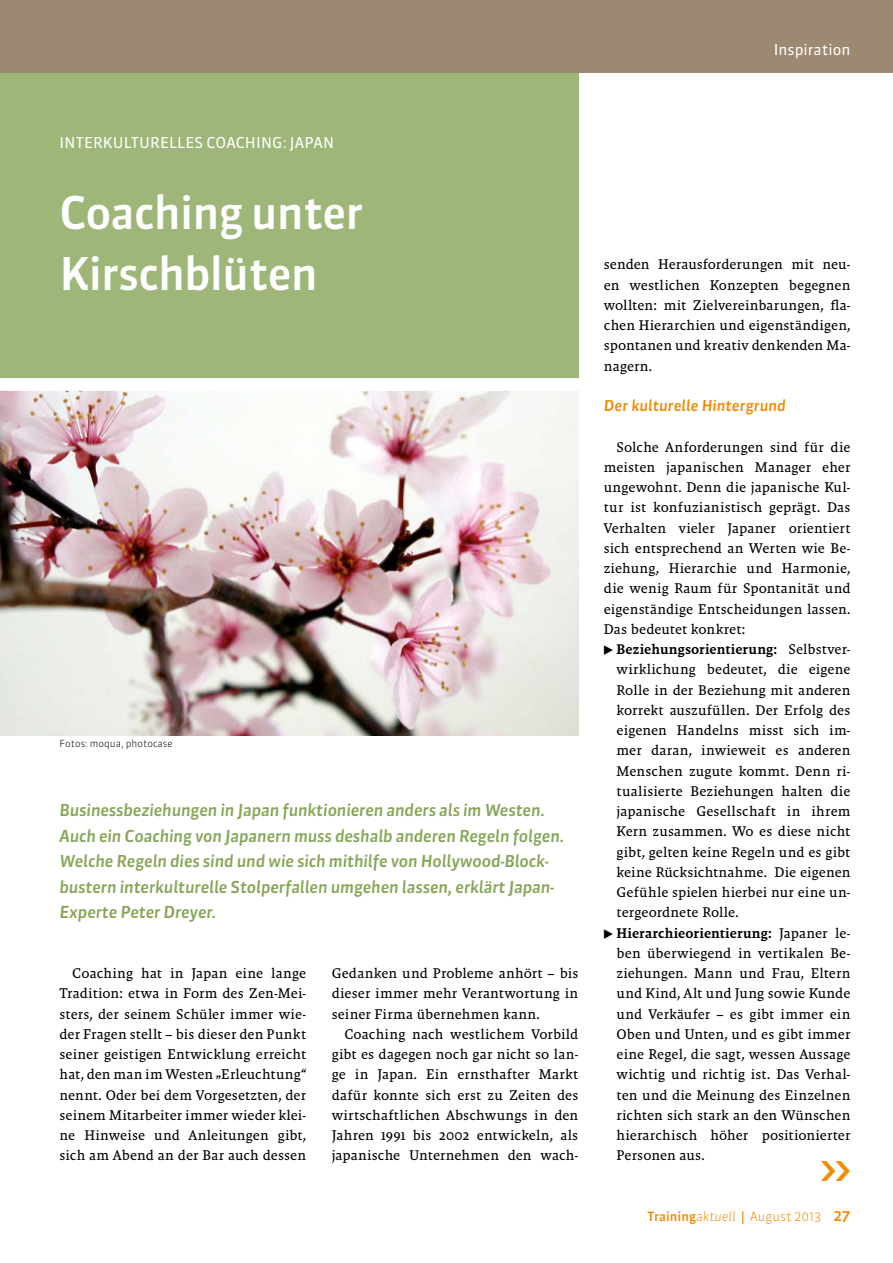
<style>
.page{position:relative;width:893px;height:1263px;background:#fff}
.page>*{position:absolute;margin:0;border:0;box-sizing:border-box;transform-origin:0 0}
.t1{font:500 45px/60.8px "Sanuk OT";letter-spacing:-.02em;color:#fff}
.t2{font:italic 500 37.5px "Sanuk OT";color:#f28b00}
.t3{font:italic 500 16.5px/25.5px "Sanuk OT";letter-spacing:-.01em;color:#86a658}
.t4{font:15px "Sanuk OT";letter-spacing:.01em;color:#fff}
.t5{font:italic 500 15px "Sanuk OT";letter-spacing:.005em;color:#f28b00}
.t6{font:14.25px/20.2px "Malaga Reg";color:#000;text-align:justify}
.t7{font:14.25px "Malaga Med";letter-spacing:.01em;color:#000}
.t8{font:300 12.75px "Sanuk OT";color:#f28b00}
.t9{font:300 9.75px "Sanuk OT";color:#000}
.s1{font-family:"Malaga Reg"}
.s2{font-weight:500}
.s3{font-style:italic}
.s4{font-weight:500;font-size:15px}
</style>
<div class="page">
<div style="left:0;top:54px;width:578px;height:330px;background:#9eb778"></div>
<div style="left:0;top:0;width:893px;height:72px;background:#9c8971"></div>
<img style="left:0;top:391px;width:578px;height:344px">
<div style="left:0;top:378px;width:590px;height:13px;background:#fff"></div>
<p class="t4" style="left:774px;top:41px;width:78px">INSPIRATION</p>
<p class="t4" style="left:60px;top:133px;width:276px">INTERKULTURELLES COACHI NG: JAPAN</p>
<h1 class="t1" style="left:60px;top:182px;width:305px">Coaching unter<br>Kirschblüten</h1>
<p class="t9" style="left:60px;top:737px;width:115px">Fotos: moqua, photocase</p>
<p class="t3" style="left:60px;top:797px;width:506px">Businessbeziehungen in Japan funktionieren anders als im Westen.<br>Auch ein Coaching von Japanern muss deshalb anderen Regeln folgen.<br>Welche Regeln dies sind und wie sich mithilfe von Hollywood-Block&shy;bustern interkulturelle Stolperfallen umgehen lassen, erklärt Japan-Experte Peter Dreyer.</p>
<p class="t6" style="left:60px;top:963px;width:248px;text-indent:13px">Coaching hat in Japan eine lange Tradition: etwa in Form des Zen-Mei&shy;sters, der seinem Schüler immer wie&shy;der Fragen stellt – bis dieser den Punkt seiner geistigen Entwicklung erreicht hat, den man im Westen „Erleuchtung“ nennt. Oder bei dem Vorgesetzten, der seinem Mitarbeiter immer wieder klei&shy;ne Hinweise und Anleitungen gibt, sich am Abend an der Bar auch dessen</p>
<p class="t6" style="left:332px;top:963px;width:248px">Gedanken und Probleme anhört – bis dieser immer mehr Verantwortung in seiner Firma übernehmen kann.</p>
<p class="t6" style="left:332px;top:1024px;width:248px;text-indent:13px">Coaching nach westlichem Vorbild gibt es dagegen noch gar nicht so lan&shy;ge in Japan. Ein ernsthafter Markt dafür konnte sich erst zu Zeiten des wirtschaftlichen Abschwungs in den Jahren 1991 bis 2002 entwickeln, als japanische Unternehmen den wach-</p>
<p class="t6" style="left:604px;top:254px;width:248px">senden Herausforderungen mit neu&shy;en westlichen Konzepten begegnen wollten: mit Zielvereinbarungen, fla&shy;chen Hierarchien und eigenständigen, spontanen und kreativ denkenden Ma&shy;nagern.</p>
<p class="t5" style="left:604px;top:396px;width:184px">Der kulturelle Hintergrund</p>
<p class="t6" style="left:604px;top:437px;width:248px;text-indent:13px">Solche Anforderungen sind für die meisten japanischen Manager eher ungewohnt. Denn die japanische Kul&shy;tur ist konfuzianistisch geprägt. Das Verhalten vieler Japaner orientiert sich entsprechend an Werten wie Be&shy;ziehung, Hierarchie und Harmonie, die wenig Raum für Spontanität und eigenständige Entscheidungen lassen.<br>Das bedeutet konkret:</p>
<p class="t7" style="left:617px;top:641px;width:235px">Beziehungsorientierung: <span class="s1">Selbstver-</span></p>
<p class="t6" style="left:617px;top:659px;width:235px">wirklichung bedeutet, die eigene Rolle in der Beziehung mit anderen korrekt auszufüllen. Der Erfolg des eigenen Handelns misst sich im&shy;mer daran, inwieweit es anderen Menschen zugute kommt. Denn ri&shy;tualisierte Beziehungen halten die japanische Gesellschaft in ihrem Kern zusammen. Wo es diese nicht gibt, gelten keine Regeln und es gibt keine Rücksichtnahme. Die eigenen Gefühle spielen hierbei nur eine un&shy;tergeordnete Rolle.</p>
<p class="t7" style="left:617px;top:925px;width:235px">Hierarchieorientierung: <span class="s1">Japaner le-</span></p>
<p class="t6" style="left:617px;top:943px;width:235px">ben überwiegend in vertikalen Be&shy;ziehungen. Mann und Frau, Eltern und Kind, Alt und Jung sowie Kunde und Verkäufer – es gibt immer ein Oben und Unten, und es gibt immer eine Regel, die sagt, wessen Aussage wichtig und richtig ist. Das Verhal&shy;ten und die Meinung des Einzelnen richten sich stark an den Wünschen hierarchisch höher positionierter Personen aus.</p>
<h2 class="t2" style="left:819px;top:1144px;width:36px">&gt;&gt;</h2>
<p class="t8" style="left:648px;top:1209px;width:204px"><span class="s2">Training</span><span class="s3">aktuell</span> <span class="s2">|</span> August 2013 <span class="s4">27</span></p>
</div>
